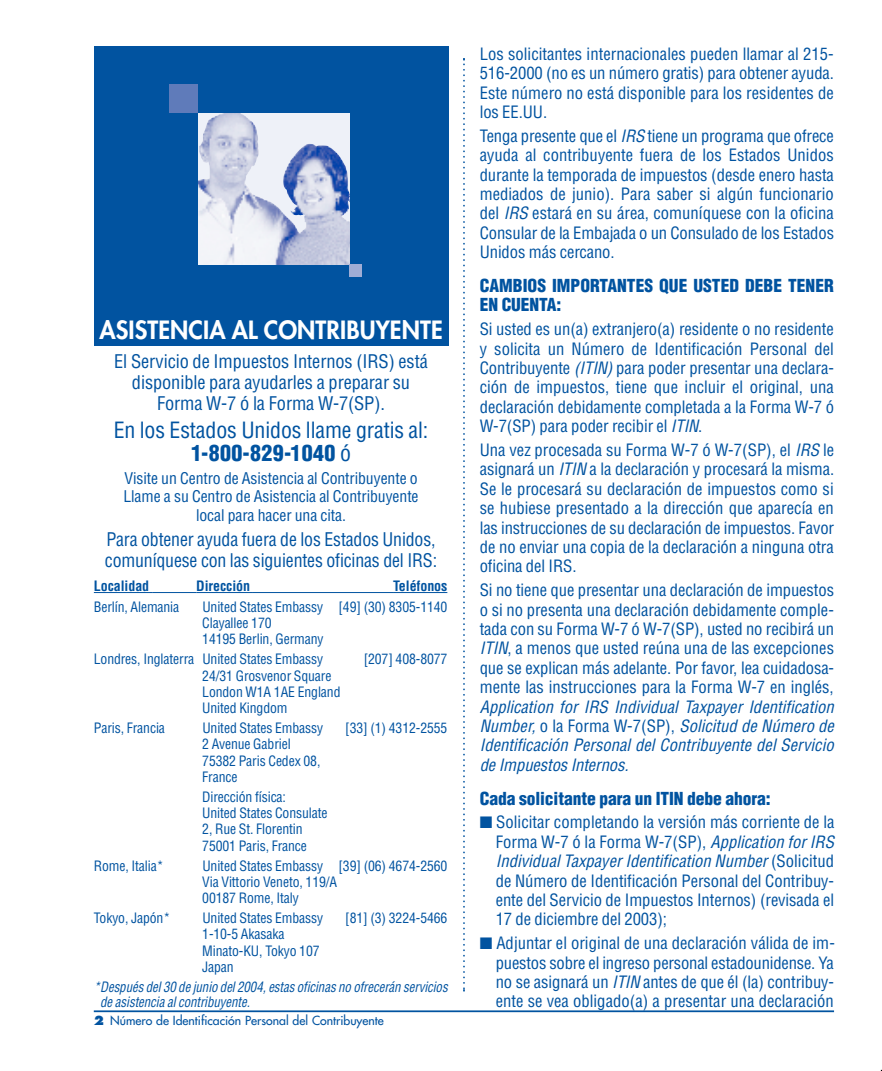
<style>
.page{position:relative;width:882px;height:1071px;background:#fff}
.page>*{position:absolute;margin:0;border:0;box-sizing:border-box;transform-origin:0 0}
.t1{font:800 24.5px "Futura";letter-spacing:.005em;color:#fff}
.t2{font:condensed 21.88px/23.6px "Helvetica";letter-spacing:-.005em;color:#0153a0;text-align:center}
.t3{font:condensed 18.38px/21px "Helvetica";letter-spacing:-.005em;color:#0153a0;text-align:center}
.t4{font:900 condensed 17.5px/19.4px "Helvetica";letter-spacing:-.005em;color:#0153a0}
.t5{font:condensed 16.62px/19.4px "Helvetica";color:#0153a0;text-align:justify}
.t6{font:italic condensed 16.62px/19.4px "Helvetica";color:#0153a0;text-align:justify}
.t7{font:condensed 15.75px/18.4px "Helvetica";letter-spacing:-.005em;color:#0153a0;text-align:center}
.t8{font:condensed 14px/16.3px "Helvetica";letter-spacing:-.01em;color:#0153a0}
.t9{font:italic condensed 14px/15.8px "Helvetica";letter-spacing:-.005em;color:#0153a0;scale:.92 1}
.t10{font:700 condensed 14px "Helvetica";letter-spacing:-.005em;color:#0153a0}
.t11{font:12.25px "Futura";color:#0153a0}
.s1{font-weight:900}
.s2{font-weight:800}
.s3{font-style:italic}
.s4{font-style:normal}
</style>
<div class="page">
<hr style="left:94px;top:1010px;width:740px;height:2px;background:#0153a0">
<div style="left:94px;top:47px;width:354px;height:299px;background:#0153a0"></div>
<svg style="left:463px;top:58px;width:2px;height:933px"></svg>
<img style="left:198px;top:113px;width:151px;height:151px">
<div style="left:349px;top:264px;width:13px;height:13px;background:#a0add5"></div>
<div style="left:170px;top:85px;width:28px;height:28px;background:#5f7bba"></div>
<hr style="left:94px;top:592px;width:58px;height:1px;background:#0153a0">
<hr style="left:152px;top:592px;width:44px;height:1px;background:#0153a0">
<hr style="left:196px;top:592px;width:57px;height:1px;background:#0153a0">
<hr style="left:253px;top:592px;width:140px;height:1px;background:#0153a0">
<hr style="left:393px;top:592px;width:54px;height:1px;background:#0153a0">
<h1 class="t1" style="left:99px;top:315px;width:345px">ASISTENCIA AL CONTRIBUYENTE</h1>
<p class="t3" style="left:114px;top:351px;width:315px">El Servicio de Impuestos Internos (IRS) está disponible para ayudarles a preparar su<br>Forma W-7 ó la Forma W-7(SP).</p>
<h2 class="t2" style="left:114px;top:418px;width:316px">En los Estados Unidos llame gratis al:<br><span class="s1">1-800-829-1040</span> ó</h2>
<p class="t7" style="left:123px;top:469px;width:297px">Visite un Centro de Asistencia al Contribuyente o<br>Llame a su Centro de Asistencia al Contribuyente local para hacer una cita.</p>
<p class="t3" style="left:105px;top:529px;width:334px;text-align:left">Para obtener ayuda fuera de los Estados Unidos, comuníquese con las siguientes oficinas del IRS:</p>
<p class="t10" style="left:94px;top:577px;width:57px">Localidad</p>
<p class="t10" style="left:196px;top:577px;width:55px">Dirección</p>
<p class="t10" style="left:393px;top:577px;width:56px">Teléfonos</p>
<p class="t8" style="left:94px;top:598px;width:87px">Berlín, Alemania</p>
<p class="t8" style="left:202px;top:598px;width:247px">United States Embassy [49] (30) 8305-1140<br>Clayallee 170<br>14195 Berlin, Germany</p>
<p class="t8" style="left:94px;top:651px;width:231px">Londres, Inglaterra United States Embassy</p>
<p class="t8" style="left:364px;top:651px;width:85px">[207] 408-8077</p>
<p class="t8" style="left:202px;top:667px;width:140px">24/31 Grosvenor Square<br>London W1A 1AE England<br>United Kingdom</p>
<p class="t8" style="left:94px;top:720px;width:73px">Paris, Francia</p>
<p class="t8" style="left:202px;top:720px;width:122px">United States Embassy</p>
<p class="t8" style="left:345px;top:720px;width:104px">[33] (1) 4312-2555</p>
<p class="t8" style="left:202px;top:736px;width:120px">2 Avenue Gabriel<br>75382 Paris Cedex 08,<br>France</p>
<p class="t8" style="left:202px;top:789px;width:127px">Dirección física:<br>United States Consulate<br>2, Rue St. Florentin<br>75001 Paris, France</p>
<p class="t8" style="left:94px;top:857px;width:71px">Rome, Italia*</p>
<p class="t8" style="left:202px;top:857px;width:247px">United States Embassy [39] (06) 4674-2560<br>Via Vittorio Veneto, 119/A<br>00187 Rome, Italy</p>
<p class="t8" style="left:94px;top:910px;width:78px">Tokyo, Japón*</p>
<p class="t8" style="left:202px;top:910px;width:122px">United States Embassy</p>
<p class="t8" style="left:345px;top:910px;width:104px">[81] (3) 3224-5466</p>
<p class="t8" style="left:202px;top:926px;width:119px">1-10-5 Akasaka<br>Minato-KU, Tokyo 107<br>Japan</p>
<p class="t9" style="left:100px;top:979px;width:379px;text-indent:-6px">* Después del 30 de junio del 2004, estas oficinas no ofrecerán servicios de asistencia al contribuyente.</p>
<p class="t11" style="left:94px;top:1013px;width:291px"><span class="s2">2</span> Número de Identificación Personal del Contribuyente</p>
<p class="t5" style="left:480px;top:44px;width:356px">Los solicitantes internacionales pueden llamar al 215- 516-2000 (no es un número gratis) para obtener ayuda.<br>Este número no está disponible para los residentes de los EE.UU.</p>
<p class="t5" style="left:480px;top:126px;width:356px">Tenga presente que el <span class="s3">IRS</span> tiene un programa que ofrece ayuda al contribuyente fuera de los Estados Unidos durante la temporada de impuestos (desde enero hasta mediados de junio). Para saber si algún funcionario del <span class="s3">IRS</span> estará en su área, comuníquese con la oficina Consular de la Embajada o un Consulado de los Estados Unidos más cercano.</p>
<p class="t4" style="left:480px;top:276px;width:356px">CAMBIOS IMPORTANTES QUE USTED DEBE TENER<br>EN CUENTA:</p>
<p class="t5" style="left:480px;top:319px;width:356px">Si usted es un(a) extranjero(a) residente o no residente y solicita un Número de Identificación Personal del Contribuyente <span class="s3">(ITIN)</span> para poder presentar una declara&shy;ción de impuestos, tiene que incluir el original, una declaración debidamente completada a la Forma W-7 ó W-7(SP) para poder recibir el <span class="s3">ITIN</span>.</p>
<p class="t5" style="left:480px;top:440px;width:356px">Una vez procesada su Forma W-7 ó W-7(SP), el <span class="s3">IRS</span> le asignará un <span class="s3">ITIN</span> a la declaración y procesará la misma.<br>Se le procesará su declaración de impuestos como si se hubiese presentado a la dirección que aparecía en las instrucciones de su declaración de impuestos. Favor de no enviar una copia de la declaración a ninguna otra oficina del IRS.</p>
<p class="t5" style="left:480px;top:580px;width:356px">Si no tiene que presentar una declaración de impuestos o si no presenta una declaración debidamente comple&shy;tada con su Forma W-7 ó W-7(SP), usted no recibirá un <span class="s3">ITIN</span>, a menos que usted reúna una de las excepciones que se explican más adelante. Por favor, lea cuidadosa&shy;mente las instrucciones para la Forma W-7 en inglés,</p>
<p class="t6" style="left:480px;top:697px;width:356px">Application for IRS Individual Taxpayer Identification Number, <span class="s4">o la Forma W-7(SP),</span> Solicitud de Número de Identificación Personal del Contribuyente del Servicio de Impuestos Internos.</p>
<p class="t4" style="left:480px;top:788px;width:292px">Cada solicitante para un ITIN debe ahora:</p>
<p class="t5" style="left:496px;top:813px;width:340px">Solicitar completando la versión más corriente de la Forma W-7 ó la Forma W-7(SP), <span class="s3">Application for IRS Individual Taxpayer Identification Number</span> (Solicitud de Número de Identificación Personal del Contribuy&shy;ente del Servicio de Impuestos Internos) (revisada el 17 de diciembre del 2003);</p>
<p class="t5" style="left:496px;top:933px;width:341px">Adjuntar el original de una declaración válida de im&shy;puestos sobre el ingreso personal estadounidense. Ya no se asignará un <span class="s3">ITIN</span> antes de que él (la) contribuy&shy;ente se vea obligado(a) a presentar una declaración</p>
</div>
